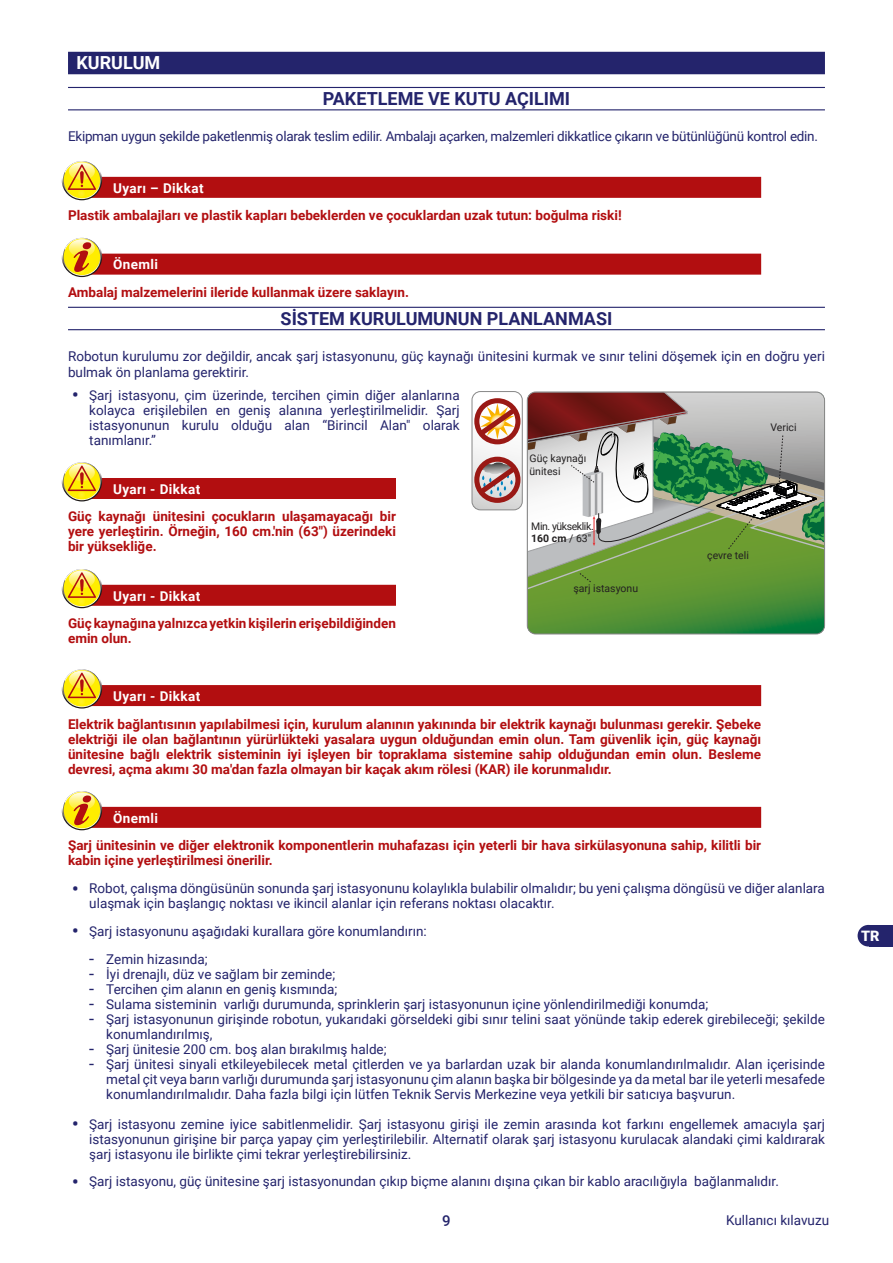
<style>
.page{position:relative;width:893px;height:1263px;background:#fff}
.page>*{position:absolute;margin:0;border:0;box-sizing:border-box;transform-origin:0 0}
.t1{font:700 18px "Roboto";color:#24246c}
.t2{font:700 18px "Roboto";color:#fff}
.t3{font:500 15px "Roboto";color:#24246c}
.t4{font:900 14.4px "Roboto";color:#fff}
.t5{font:13.5px/15px "Roboto";color:#24246c}
.t6{font:700 13.5px/15px "Roboto";color:#b20e10;text-align:justify}
.t7{font:13.5px "Roboto";letter-spacing:-.02em;color:#24246c}
.t8{font:700 13.5px "Roboto";letter-spacing:.03em;color:#fff}
.t9{font:10.5px/12.6px "Roboto";color:#232021}
.t10{font:10.5px/12.6px "Roboto";letter-spacing:-.04em;color:#232021}
.s1{font-weight:700;font-size:18px}
.s2{font-weight:700}
.s3{font-size:18px}
</style>
<div class="page">
<div style="left:868px;top:925px;width:25px;height:21px;background:#24246c"></div>
<div style="left:858px;top:925px;width:21px;height:21px;background:#24246c;border-radius:50%"></div>
<div style="left:68px;top:52px;width:757px;height:22px;background:#24246c"></div>
<hr style="left:68px;top:87px;width:757px;height:1px;background:#24246c">
<hr style="left:68px;top:109px;width:757px;height:1px;background:#24246c">
<div style="left:72px;top:177px;width:689px;height:21px;background:#b20e10"></div>
<svg style="left:62px;top:160px;width:40px;height:40px"></svg>
<svg style="left:63px;top:161px;width:38px;height:38px"></svg>
<svg style="left:64px;top:162px;width:36px;height:36px"></svg>
<svg style="left:65px;top:161px;width:34px;height:29px"></svg>
<div style="left:72px;top:254px;width:689px;height:21px;background:#b20e10"></div>
<svg style="left:62px;top:237px;width:40px;height:40px"></svg>
<svg style="left:63px;top:238px;width:38px;height:38px"></svg>
<svg style="left:64px;top:239px;width:36px;height:36px"></svg>
<svg style="left:65px;top:238px;width:34px;height:34px"></svg>
<hr style="left:68px;top:307px;width:757px;height:1px;background:#24246c">
<hr style="left:68px;top:329px;width:757px;height:1px;background:#24246c">
<div style="left:72px;top:478px;width:324px;height:21px;background:#b20e10"></div>
<div style="left:72px;top:585px;width:324px;height:21px;background:#b20e10"></div>
<svg style="left:62px;top:461px;width:40px;height:40px"></svg>
<svg style="left:63px;top:462px;width:38px;height:38px"></svg>
<svg style="left:64px;top:463px;width:36px;height:36px"></svg>
<svg style="left:65px;top:462px;width:34px;height:29px"></svg>
<svg style="left:62px;top:568px;width:40px;height:40px"></svg>
<svg style="left:63px;top:569px;width:38px;height:38px"></svg>
<svg style="left:64px;top:570px;width:36px;height:36px"></svg>
<svg style="left:65px;top:569px;width:34px;height:29px"></svg>
<svg style="left:527px;top:621px;width:298px;height:13px;background:#3a883d"></svg>
<div style="left:72px;top:685px;width:689px;height:21px;background:#b20e10"></div>
<svg style="left:62px;top:668px;width:40px;height:40px"></svg>
<svg style="left:63px;top:669px;width:38px;height:38px"></svg>
<svg style="left:64px;top:670px;width:36px;height:36px"></svg>
<svg style="left:65px;top:669px;width:34px;height:29px"></svg>
<div style="left:72px;top:807px;width:689px;height:21px;background:#b20e10"></div>
<svg style="left:62px;top:790px;width:40px;height:40px"></svg>
<svg style="left:63px;top:791px;width:38px;height:38px"></svg>
<svg style="left:64px;top:792px;width:36px;height:36px"></svg>
<svg style="left:65px;top:791px;width:34px;height:34px"></svg>
<svg style="left:472px;top:392px;width:353px;height:229px"></svg>
<div style="left:472px;top:391px;width:51px;height:119px;border:1px solid #878787;border-radius:9px"></div>
<h1 class="t2" style="left:77px;top:50px;width:85px">KURULUM</h1>
<h1 class="t1" style="left:323px;top:86px;width:249px">PAKETLEME VE KUTU AÇILIMI</h1>
<p class="t7" style="left:68px;top:127px;width:751px">Ekipman uygun şekilde paketlenmiş olarak teslim edilir. Ambalajı açarken, malzemleri dikkatlice çıkarın ve bütünlüğünü kontrol edin.</p>
<p class="t8" style="left:113px;top:178px;width:92px">Uyarı – Dikkat</p>
<p class="t6" style="left:68px;top:208px;width:555px">Plastik ambalajları ve plastik kapları bebeklerden ve çocuklardan uzak tutun: boğulma riski!</p>
<p class="t8" style="left:113px;top:255px;width:47px">Önemli</p>
<p class="t6" style="left:68px;top:284px;width:343px">Ambalaj malzemelerini ileride kullanmak üzere saklayın.</p>
<h1 class="t1" style="left:281px;top:306px;width:333px">SİSTEM KURULUMUNUN PLANLANMASI</h1>
<p class="t5" style="left:68px;top:348px;width:758px;line-height:16.2px">Robotun kurulumu zor değildir, ancak şarj istasyonunu, güç kaynağı ünitesini kurmak ve sınır telini döşemek için en doğru yeri bulmak ön planlama gerektirir.</p>
<p class="t5" style="left:89px;top:387px;width:372px;text-align:justify;text-indent:-17px"><span class="s1">•</span> Şarj istasyonu, çim üzerinde, tercihen çimin diğer alanlarına kolayca erişilebilen en geniş alanına yerleştirilmelidir. Şarj istasyonunun kurulu olduğu alan “Birincil Alan" olarak tanımlanır.”</p>
<p class="t8" style="left:113px;top:479px;width:89px">Uyarı - Dikkat</p>
<p class="t6" style="left:68px;top:509px;width:329px">Güç kaynağı ünitesini çocukların ulaşamayacağı bir yere yerleştirin. Örneğin, 160 cm.'nin (63") üzerindeki bir yüksekliğe.</p>
<p class="t8" style="left:113px;top:586px;width:89px">Uyarı - Dikkat</p>
<p class="t6" style="left:68px;top:615px;width:329px">Güç kaynağına yalnızca yetkin kişilerin erişebildiğinden emin olun.</p>
<p class="t9" style="left:770px;top:421px;width:28px">Verici</p>
<p class="t9" style="left:529px;top:451px;width:58px">Güç kaynağı ünitesi</p>
<p class="t10" style="left:531px;top:519px;width:64px">Min. yükseklik.<br><span class="s2">160 cm</span> / 63"</p>
<p class="t9" style="left:707px;top:548px;width:43px">çevre teli</p>
<p class="t9" style="left:573px;top:581px;width:66px">şarj istasyonu</p>
<p class="t8" style="left:113px;top:686px;width:89px">Uyarı - Dikkat</p>
<p class="t6" style="left:68px;top:716px;width:695px">Elektrik bağlantısının yapılabilmesi için, kurulum alanının yakınında bir elektrik kaynağı bulunması gerekir. Şebeke elektriği ile olan bağlantının yürürlükteki yasalara uygun olduğundan emin olun. Tam güvenlik için, güç kaynağı ünitesine bağlı elektrik sisteminin iyi işleyen bir topraklama sistemine sahip olduğundan emin olun. Besleme devresi, açma akımı 30 ma'dan fazla olmayan bir kaçak akım rölesi (KAR) ile korunmalıdır.</p>
<p class="t8" style="left:113px;top:808px;width:47px">Önemli</p>
<p class="t6" style="left:68px;top:837px;width:695px">Şarj ünitesinin ve diğer elektronik komponentlerin muhafazası için yeterli bir hava sirkülasyonuna sahip, kilitli bir kabin içine yerleştirilmesi önerilir.</p>
<p class="t5" style="left:89px;top:880px;width:737px;text-indent:-17px"><span class="s1">•</span> Robot, çalışma döngüsünün sonunda şarj istasyonunu kolaylıkla bulabilir olmalıdır; bu yeni çalışma döngüsü ve diğer alanlara ulaşmak için başlangıç noktası ve ikincil alanlar için referans noktası olacaktır.</p>
<p class="t5" style="left:72px;top:923px;width:356px"><span class="s1">•</span> Şarj istasyonunu aşağıdaki kurallara göre konumlandırın:</p>
<p class="t5" style="left:89px;top:951px;width:120px"><span class="s3">-</span> Zemin hizasında;</p>
<p class="t5" style="left:89px;top:966px;width:247px"><span class="s3">-</span> İyi drenajlı, düz ve sağlam bir zeminde;</p>
<p class="t5" style="left:89px;top:981px;width:250px"><span class="s3">-</span> Tercihen çim alanın en geniş kısmında;</p>
<p class="t5" style="left:89px;top:996px;width:621px"><span class="s3">-</span> Sulama sisteminin varlığı durumunda, sprinklerin şarj istasyonunun içine yönlendirilmediği konumda;</p>
<p class="t5" style="left:106px;top:1011px;width:720px;text-indent:-17px"><span class="s3">-</span> Şarj istasyonunun girişinde robotun, yukarıdaki görseldeki gibi sınır telini saat yönünde takip ederek girebileceği; şekilde konumlandırılmış,</p>
<p class="t5" style="left:89px;top:1041px;width:299px"><span class="s3">-</span> Şarj ünitesie 200 cm. boş alan bırakılmış halde;</p>
<p class="t5" style="left:106px;top:1056px;width:720px;text-align:justify;text-indent:-17px"><span class="s3">-</span> Şarj ünitesi sinyali etkileyebilecek metal çitlerden ve ya barlardan uzak bir alanda konumlandırılmalıdır. Alan içerisinde metal çit veya barın varlığı durumunda şarj istasyonunu çim alanın başka bir bölgesinde ya da metal bar ile yeterli mesafede konumlandırılmalıdır. Daha fazla bilgi için lütfen Teknik Servis Merkezine veya yetkili bir satıcıya başvurun.</p>
<p class="t5" style="left:89px;top:1116px;width:737px;text-align:justify;text-indent:-17px"><span class="s1">•</span> Şarj istasyonu zemine iyice sabitlenmelidir. Şarj istasyonu girişi ile zemin arasında kot farkını engellemek amacıyla şarj istasyonunun girişine bir parça yapay çim yerleştirilebilir. Alternatif olarak şarj istasyonu kurulacak alandaki çimi kaldırarak şarj istasyonu ile birlikte çimi tekrar yerleştirebilirsiniz.</p>
<p class="t5" style="left:72px;top:1173px;width:708px"><span class="s1">•</span> Şarj istasyonu, güç ünitesine şarj istasyonundan çıkıp biçme alanını dışına çıkan bir kablo aracılığıyla bağlanmalıdır.</p>
<p class="t3" style="left:442px;top:1210px;width:10px">9</p>
<p class="t5" style="left:726px;top:1212px;width:104px">Kullanıcı kılavuzu</p>
<p class="t4" style="left:861px;top:926px;width:20px">TR</p>
</div>
